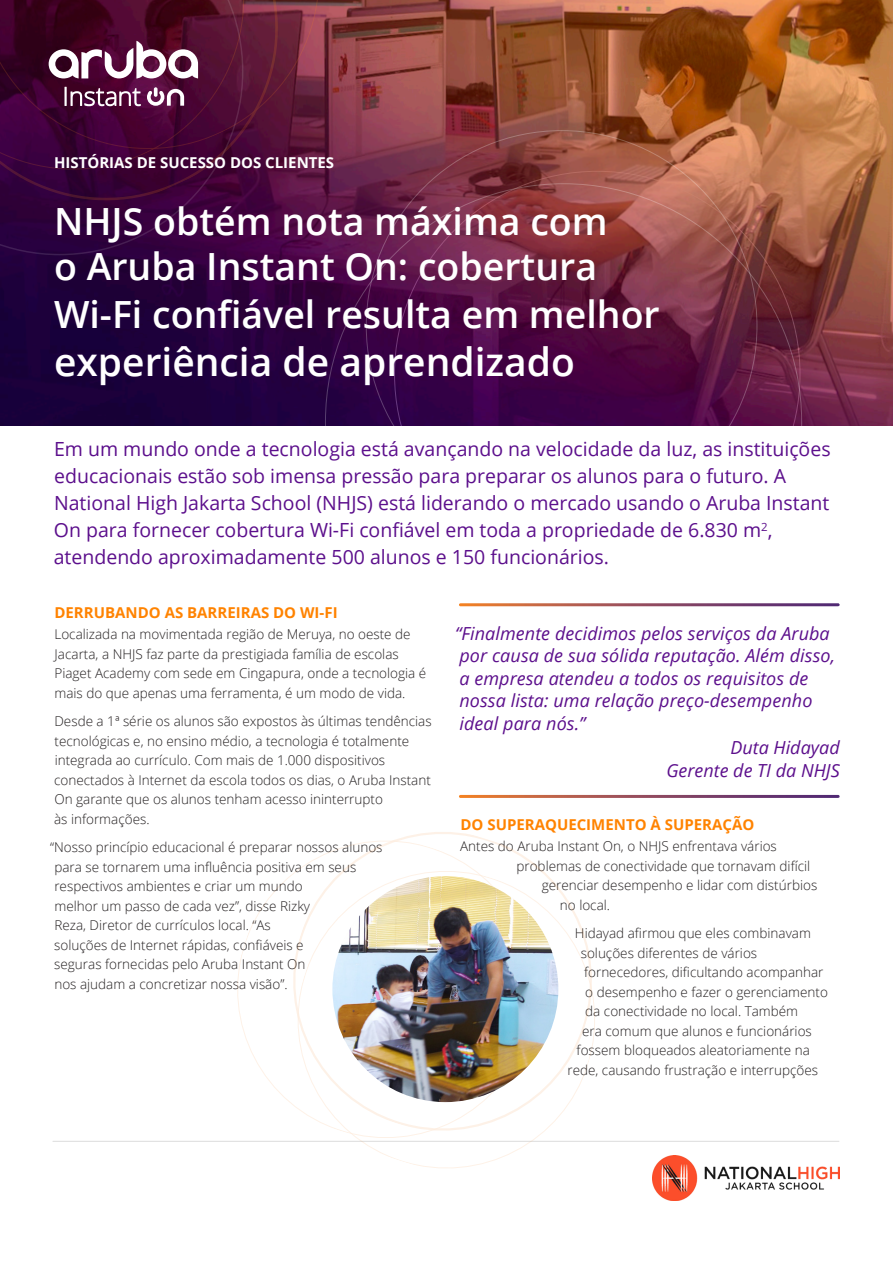
<style>
.page{position:relative;width:893px;height:1263px;background:#fff}
.page>*{position:absolute;margin:0;border:0;box-sizing:border-box;transform-origin:0 0}
.Body__Head_10_14_Bol{font:600 39px "Open Sans";color:#fff}
.Body__Head_10_14_Bol-2{font:600 37.5px/46.5px "Open Sans";color:#fff}
.Intro__Body_Text_13{font:19.5px/27px "Open Sans";color:#5c0f8c}
.Pull_Quote--12_15_Op{font:italic 18px/22.5px "Open Sans";letter-spacing:.005em;color:#5c0f8c}
.Body_Copy{font:italic 18px/22.5px "Open Sans";color:#5c0f8c;text-align:right}
.Body__Head_10_14_Bol-3{font:700 15px "Open Sans";color:#ff8300}
.t1{font:700 15px "Open Sans";color:#fff}
.Body_Copy-2{font:300 13.5px/19.5px "Open Sans";color:#231f20}
</style>
<div class="page">
<img style="left:0;top:0;width:893px;height:426px">
<svg style="left:243px;top:172px;width:61px;height:51px;background:#500b42"></svg>
<svg style="left:269px;top:0;width:75px;height:172px;background:#712941"></svg>
<svg style="left:243px;top:0;width:26px;height:193px;background:#581438"></svg>
<svg style="left:0;top:0;width:243px;height:255px;background:#3e0333"></svg>
<hr style="left:64px;top:87px;width:3px;height:19px;background:#fff">
<svg style="left:49px;top:41px;width:149px;height:38px"></svg>
<svg style="left:71px;top:88px;width:70px;height:18px"></svg>
<svg style="left:147px;top:89px;width:37px;height:17px"></svg>
<hr style="left:53px;top:1141px;width:786px;height:1px;background:#dcdcdc">
<svg style="left:237px;top:832px;width:283px;height:261px"></svg>
<svg style="left:280px;top:854px;width:315px;height:314px"></svg>
<img style="left:652px;top:1156px;width:187px;height:44px">
<img style="left:332px;top:876px;width:226px;height:226px;border-radius:113px">
<p class="t1" style="left:54px;top:152px;width:282px">HISTÓRIAS DE SUCESSO DOS CLIENTES</p>
<p class="Body__Head_10_14_Bol-2" style="left:54px;top:197px;width:607px">NHJS obtém nota máxima com<br>o Aruba Instant On: cobertura<br>Wi-Fi confiável resulta em melhor</p>
<p class="Body__Head_10_14_Bol" style="left:54px;top:335px;width:523px">experiência de aprendizado</p>
<p class="Intro__Body_Text_13" style="left:54px;top:435px;width:778px">Em um mundo onde a tecnologia está avançando na velocidade da luz, as instituições educacionais estão sob imensa pressão para preparar os alunos para o futuro. A National High Jakarta School (NHJS) está liderando o mercado usando o Aruba Instant On para fornecer cobertura Wi-Fi confiável em toda a propriedade de 6.830 m<sup>2</sup>, atendendo aproximadamente 500 alunos e 150 funcionários.</p>
<p class="Body__Head_10_14_Bol-3" style="left:54px;top:602px;width:285px">DERRUBANDO AS BARREIRAS DO WI-FI</p>
<p class="Body_Copy-2" style="left:54px;top:624px;width:373px">Localizada na movimentada região de Meruya, no oeste de Jacarta, a NHJS faz parte da prestigiada família de escolas Piaget Academy com sede em Cingapura, onde a tecnologia é mais do que apenas uma ferramenta, é um modo de vida.</p>
<p class="Body_Copy-2" style="left:54px;top:711px;width:379px">Desde a 1ª série os alunos são expostos às últimas tendências tecnológicas e, no ensino médio, a tecnologia é totalmente integrada ao currículo. Com mais de 1.000 dispositivos conectados à Internet da escola todos os dias, o Aruba Instant On garante que os alunos tenham acesso ininterrupto<br>às informações.</p>
<p class="Body_Copy-2" style="left:54px;top:837px;width:330px;text-indent:-4px">“Nosso princípio educacional é preparar nossos alunos para se tornarem uma influência positiva em seus respectivos ambientes e criar um mundo<br>melhor um passo de cada vez”, disse Rizky<br>Reza, Diretor de currículos local. “As<br>soluções de Internet rápidas, confiáveis e<br>seguras fornecidas pelo Aruba Instant On<br>nos ajudam a concretizar nossa visão”.</p>
<p class="Pull_Quote--12_15_Op" style="left:455px;top:621px;width:381px">“Finalmente decidimos pelos serviços da Aruba por causa de sua sólida reputação. Além disso, a empresa atendeu a todos os requisitos de nossa lista: uma relação preço-desempenho ideal para nós.”</p>
<p class="Body_Copy" style="left:666px;top:736px;width:175px">Duta Hidayad<br>Gerente de TI da NHJS</p>
<p class="Body__Head_10_14_Bol-3" style="left:460px;top:814px;width:295px">DO SUPERAQUECIMENTO À SUPERAÇÃO</p>
<p class="Body_Copy-2" style="left:460px;top:836px;width:318px">Antes do Aruba Instant On, o NHJS enfrentava vários</p>
<p class="Body_Copy-2" style="left:516px;top:856px;width:295px">problemas de conectividade que tornavam difícil</p>
<p class="Body_Copy-2" style="left:542px;top:875px;width:277px">gerenciar desempenho e lidar com distúrbios</p>
<p class="Body_Copy-2" style="left:560px;top:895px;width:52px">no local.</p>
<p class="Body_Copy-2" style="left:575px;top:923px;width:237px">Hidayad afirmou que eles combinavam</p>
<p class="Body_Copy-2" style="left:581px;top:943px;width:178px">soluções diferentes de vários</p>
<p class="Body_Copy-2" style="left:584px;top:962px;width:241px">fornecedores, dificultando acompanhar</p>
<p class="Body_Copy-2" style="left:585px;top:982px;width:244px">o desempenho e fazer o gerenciamento</p>
<p class="Body_Copy-2" style="left:585px;top:1001px;width:214px">da conectividade no local. Também</p>
<p class="Body_Copy-2" style="left:582px;top:1021px;width:231px">era comum que alunos e funcionários</p>
<p class="Body_Copy-2" style="left:577px;top:1040px;width:235px">fossem bloqueados aleatoriamente na</p>
<p class="Body_Copy-2" style="left:567px;top:1060px;width:252px">rede, causando frustração e interrupções</p>
</div>
